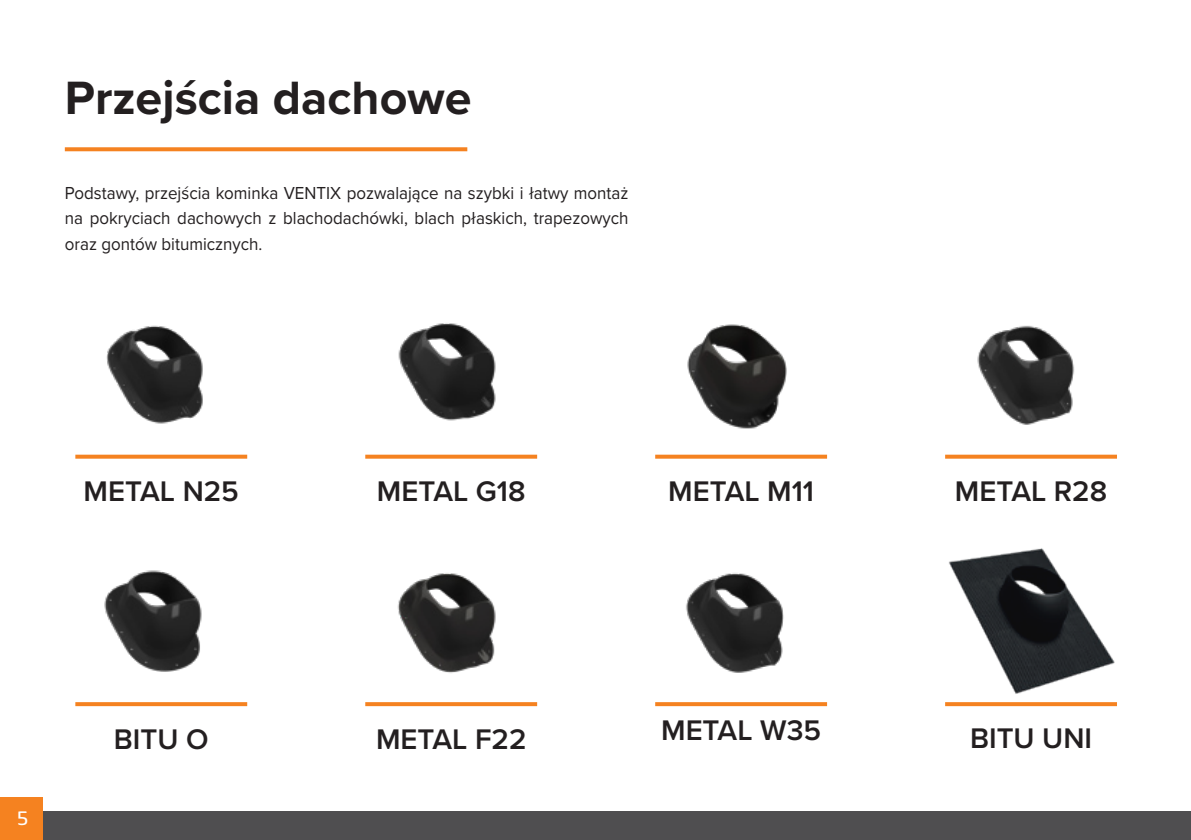
<style>
.page{position:relative;width:1191px;height:840px;background:#fff}
.page>*{position:absolute;margin:0;border:0;box-sizing:border-box;transform-origin:0 0}
.t1{font:700 48.4px "Proxima Nova";color:#231f20}
.t2{font:600 29.4px "Proxima Nova";color:#231f20}
.t3{font:19.4px "Mentone";color:#fff}
.t4{font:18px/25.6px "Proxima Nova";color:#231f20;text-align:justify;scale:.94 1}
</style>
<div class="page">
<div style="left:0;top:811px;width:1191px;height:28px;background:#4f4e50"></div>
<div style="left:0;top:797px;width:43px;height:42px;background:#f58220"></div>
<svg style="left:65px;top:147px;width:402px;height:4px;background:#f58a2f"></svg>
<svg style="left:75px;top:702px;width:172px;height:3px"></svg>
<svg style="left:75px;top:454px;width:172px;height:4px"></svg>
<svg style="left:655px;top:702px;width:172px;height:3px"></svg>
<svg style="left:655px;top:454px;width:172px;height:4px"></svg>
<svg style="left:365px;top:702px;width:172px;height:3px"></svg>
<svg style="left:365px;top:454px;width:172px;height:4px"></svg>
<svg style="left:945px;top:702px;width:172px;height:3px"></svg>
<svg style="left:945px;top:454px;width:172px;height:4px"></svg>
<img style="left:977px;top:325px;width:98px;height:100px">
<img style="left:106px;top:325px;width:97px;height:99px">
<img style="left:686px;top:573px;width:98px;height:100px">
<img style="left:949px;top:548px;width:166px;height:146px">
<img style="left:687px;top:324px;width:100px;height:105px">
<img style="left:104px;top:570px;width:98px;height:102px">
<img style="left:397px;top:573px;width:99px;height:100px">
<img style="left:398px;top:323px;width:98px;height:98px">
<h1 class="t1" style="left:65px;top:62px;width:408px">Przejścia dachowe</h1>
<p class="t4" style="left:65px;top:179px;width:601px">Podstawy, przejścia kominka VENTIX pozwalające na szybki i łatwy montaż na pokryciach dachowych z blachodachówki, blach płaskich, trapezowych oraz gontów bitumicznych.</p>
<h2 class="t2" style="left:377px;top:469px;width:150px">METAL G18</h2>
<h2 class="t2" style="left:84px;top:469px;width:157px">METAL N25</h2>
<h2 class="t2" style="left:955px;top:469px;width:154px">METAL R28</h2>
<h2 class="t2" style="left:668px;top:469px;width:147px">METAL M11</h2>
<p class="t3" style="left:17px;top:805px;width:13px">5</p>
<h2 class="t2" style="left:114px;top:716px;width:96px">BITU O</h2>
<h2 class="t2" style="left:376px;top:716px;width:152px">METAL F22</h2>
<h2 class="t2" style="left:661px;top:707px;width:161px">METAL W35</h2>
<h2 class="t2" style="left:970px;top:716px;width:124px">BITU UNI</h2>
</div>
